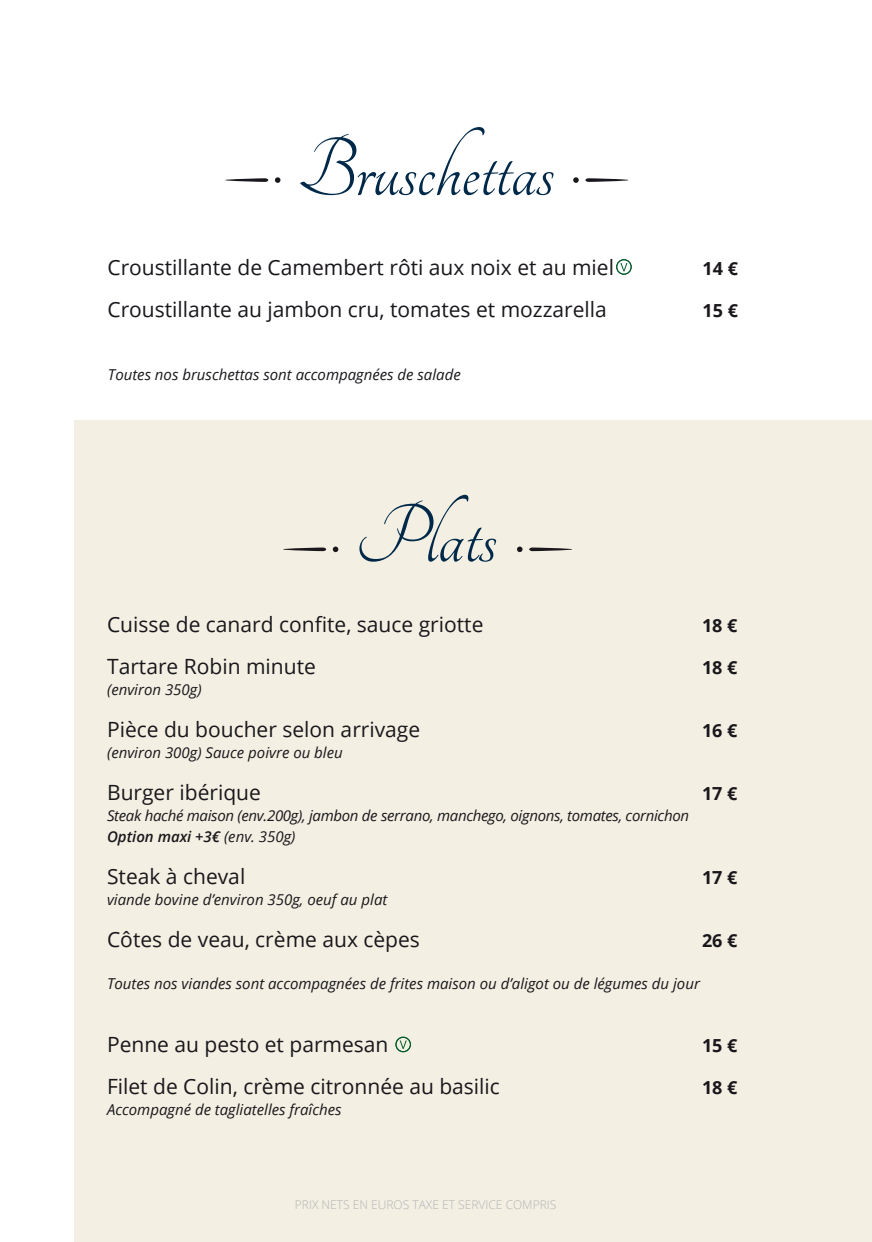
<style>
.page{position:relative;width:872px;height:1242px;background:#fff}
.page>*{position:absolute;margin:0;border:0;box-sizing:border-box;transform-origin:0 0}
.Titre{font:90px "Tangerine";color:#002949}
.Texte{font:21px "Open Sans";color:#1a171c}
.Prix{font:700 18px "Open Sans";color:#1a171c}
.Sous_Titre{font:italic 15px "Open Sans";color:#1a171c}
.Sous_Titre-2{font:italic 15px "Open Sans";letter-spacing:-.02em;color:#1a171c}
.Sous_Titre-3{font:italic 600 15px "Open Sans";color:#1a171c}
.Sous_Titre-4{font:300 12px "Open Sans";color:#b1b3b4}
.s1{font-weight:400}
</style>
<div class="page">
<div style="left:74px;top:421px;width:798px;height:821px;background:#f3f0e3"></div>
<svg style="left:517px;top:546px;width:5px;height:6px"></svg>
<svg style="left:529px;top:547px;width:43px;height:4px"></svg>
<svg style="left:333px;top:546px;width:5px;height:6px"></svg>
<svg style="left:283px;top:547px;width:43px;height:4px"></svg>
<svg style="left:573px;top:177px;width:6px;height:6px"></svg>
<svg style="left:585px;top:178px;width:43px;height:4px"></svg>
<svg style="left:275px;top:177px;width:5px;height:6px"></svg>
<svg style="left:225px;top:178px;width:43px;height:4px"></svg>
<div style="left:396px;top:1037px;width:14px;height:15px;border:1px solid #005a28;border-radius:50%"></div>
<div style="left:396px;top:1037px;width:14px;height:14px;border:1px solid #005a28;border-radius:50%"></div>
<svg style="left:400px;top:1040px;width:7px;height:9px"></svg>
<div style="left:616px;top:259px;width:15px;height:15px;border:1px solid #005a28;border-radius:50%"></div>
<div style="left:617px;top:260px;width:14px;height:14px;border:1px solid #005a28;border-radius:50%"></div>
<svg style="left:620px;top:263px;width:7px;height:8px"></svg>
<p class="Titre" style="left:297px;top:126px;width:258px">Bruschettas</p>
<p class="Texte" style="left:107px;top:253px;width:508px">Croustillante de Camembert rôti aux noix et au miel</p>
<p class="Texte" style="left:107px;top:295px;width:501px">Croustillante au jambon cru, tomates et mozzarella</p>
<p class="Sous_Titre" style="left:108px;top:364px;width:354px">Toutes nos bruschettas sont accompagnées de salade</p>
<p class="Titre" style="left:355px;top:493px;width:143px">Plats</p>
<p class="Prix" style="left:702px;top:255px;width:37px">14 €</p>
<p class="Prix" style="left:702px;top:297px;width:37px">15 €</p>
<p class="Texte" style="left:107px;top:610px;width:378px">Cuisse de canard confite, sauce griotte</p>
<p class="Texte" style="left:107px;top:652px;width:210px">Tartare Robin minute</p>
<p class="Sous_Titre" style="left:107px;top:679px;width:96px">(environ 350g)</p>
<p class="Texte" style="left:107px;top:715px;width:315px">Pièce du boucher selon arrivage</p>
<p class="Sous_Titre" style="left:107px;top:742px;width:237px">(environ 300g) Sauce poivre ou bleu</p>
<p class="Texte" style="left:107px;top:778px;width:155px">Burger ibérique</p>
<p class="Sous_Titre-2" style="left:107px;top:805px;width:583px">Steak haché maison (env.200g), jambon de serrano, manchego, oignons, tomates, cornichon</p>
<p class="Sous_Titre-3" style="left:107px;top:826px;width:190px">Option maxi +3€ <span class="s1">(env. 350g)</span></p>
<p class="Texte" style="left:107px;top:862px;width:140px">Steak à cheval</p>
<p class="Sous_Titre" style="left:107px;top:889px;width:282px">viande bovine d’environ 350g, oeuf au plat</p>
<p class="Texte" style="left:107px;top:925px;width:314px">Côtes de veau, crème aux cèpes</p>
<p class="Sous_Titre" style="left:107px;top:973px;width:594px">Toutes nos viandes sont accompagnées de frites maison ou d’aligot ou de légumes du jour</p>
<p class="Prix" style="left:702px;top:612px;width:37px">18 €</p>
<p class="Prix" style="left:702px;top:654px;width:37px">18 €</p>
<p class="Prix" style="left:702px;top:717px;width:37px">16 €</p>
<p class="Prix" style="left:702px;top:780px;width:37px">17 €</p>
<p class="Prix" style="left:702px;top:864px;width:37px">17 €</p>
<p class="Prix" style="left:702px;top:927px;width:37px">26 €</p>
<p class="Texte" style="left:107px;top:1030px;width:283px">Penne au pesto et parmesan</p>
<p class="Texte" style="left:107px;top:1072px;width:394px">Filet de Colin, crème citronnée au basilic</p>
<p class="Sous_Titre" style="left:107px;top:1099px;width:236px">Accompagné de tagliatelles fraîches</p>
<p class="Sous_Titre-4" style="left:295px;top:1196px;width:263px">PRIX NETS EN EUROS TAXE ET SERVICE COMPRIS</p>
<p class="Prix" style="left:702px;top:1032px;width:37px">15 €</p>
<p class="Prix" style="left:702px;top:1074px;width:37px">18 €</p>
</div>
